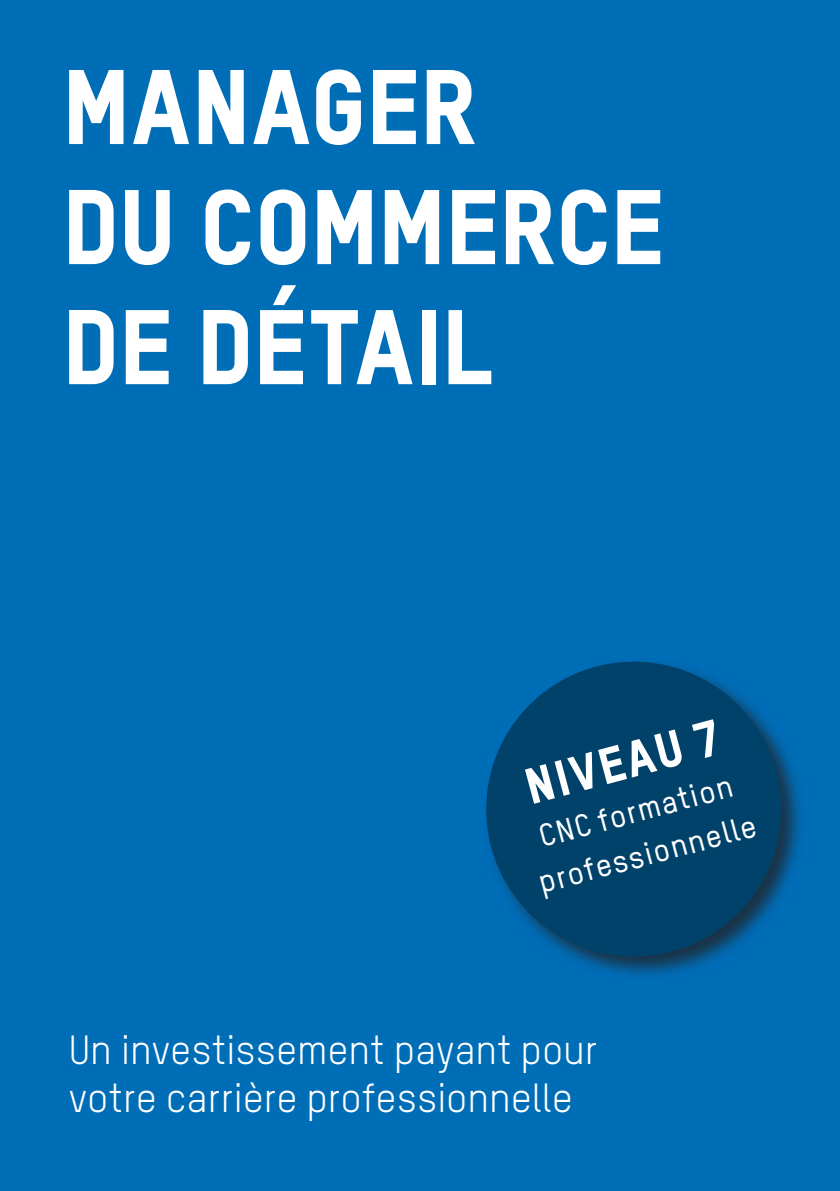
<style>
.page{position:relative;width:840px;height:1191px;background:#fff}
.page>*{position:absolute;margin:0;border:0;box-sizing:border-box;transform-origin:0 0}
.t1{font:104px/120px "TSTAR Headline";letter-spacing:-.01em;color:#fff}
.t2{font:49.6px "TSTAR Headline";color:#fff}
.t3{font:40px/48px "TSTAR";color:#fff}
.t4{font:500 31px/44.4px "TSTAR";color:#fff;text-align:center}
</style>
<div class="page">
<div style="left:0;top:0;width:839px;height:1191px;background:#006db7"></div>
<div style="left:481px;top:657px;width:324px;height:324px;background:#231f20;opacity:.75"></div>
<svg style="left:481px;top:657px;width:309px;height:309px;fill:#00426a"></svg>
<h1 class="t1" style="left:62px;top:44px;width:604px">MANAGER<br>DU COMMERCE<br>DE DÉTAIL</h1>
<p class="t2" style="left:518px;top:758px;width:201px;rotate:-15deg">NIVEAU 7</p>
<p class="t4" style="left:521px;top:818px;width:226px;rotate:-15deg">CNC formation professionnelle</p>
<p class="t3" style="left:69px;top:1025px;width:530px">Un investissement payant pour votre carrière professionnelle</p>
</div>
